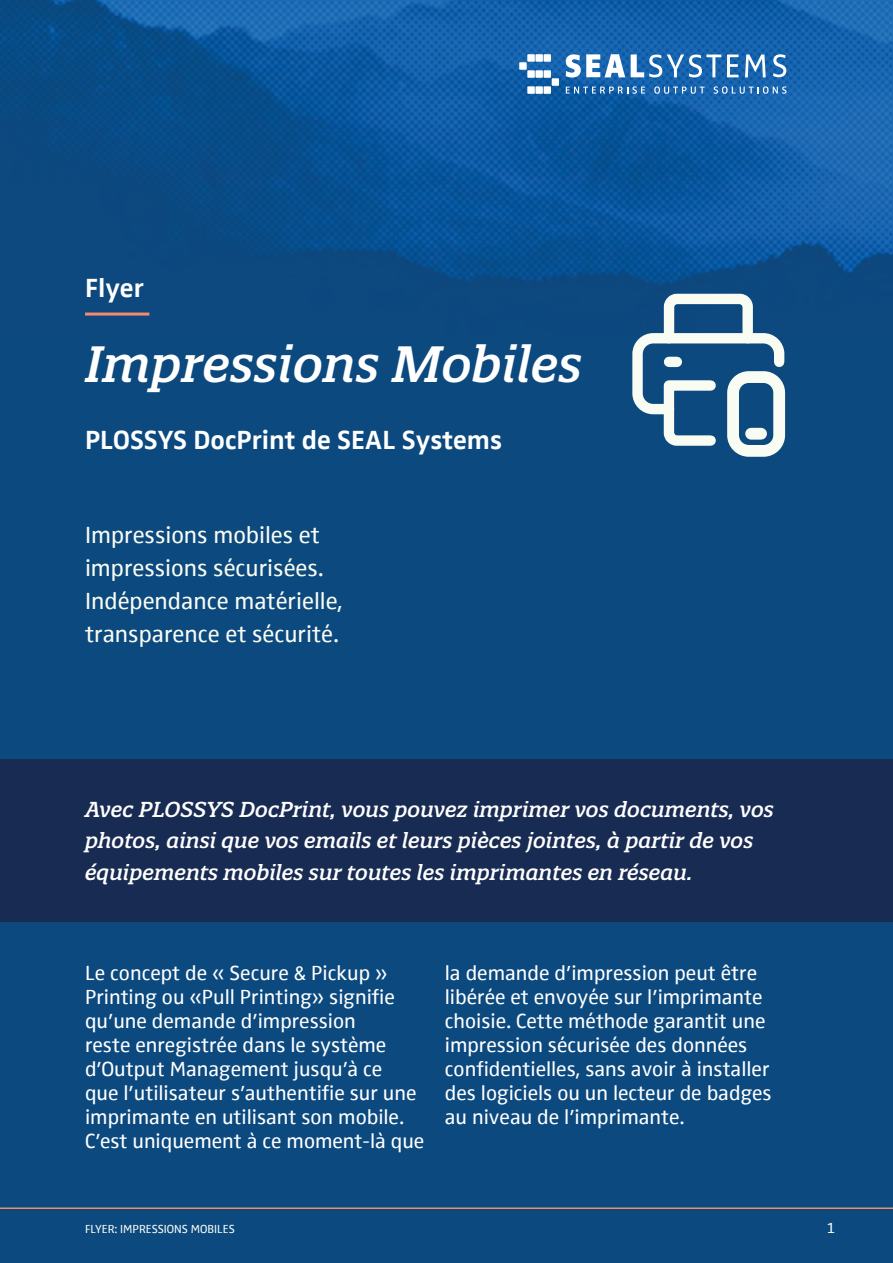
<style>
.page{position:relative;width:893px;height:1263px;background:#0b497f}
.page>*{position:absolute;margin:0;border:0;box-sizing:border-box;transform-origin:0 0}
.t1{font:italic 500 49.5px "Quatro Slab";color:#fff}
.t2{font:700 27px "Zwo Offc";color:#fff}
.t3{font:24px/33px "Zwo Offc";color:#f9fcf3}
.t4{font:21px/24px "Zwo Offc";color:#fff}
.t5{font:italic 500 21px/31.5px "Quatro Slab";color:#fff}
.t6{font:15px "Zwo Offc";color:#f9fcf3}
.t7{font:12px "Zwo Offc";color:#f9fcf3}
</style>
<div class="page">
<img style="left:0;top:0;width:893px;height:316px">
<svg style="left:519px;top:54px;width:40px;height:40px;background:#699ac8"></svg>
<svg style="left:566px;top:54px;width:59px;height:24px"></svg>
<svg style="left:631px;top:54px;width:135px;height:23px;background:#5c92c6"></svg>
<svg style="left:773px;top:54px;width:13px;height:23px"></svg>
<svg style="left:566px;top:86px;width:79px;height:8px"></svg>
<svg style="left:654px;top:86px;width:51px;height:8px"></svg>
<svg style="left:714px;top:86px;width:72px;height:8px"></svg>
<hr style="left:85px;top:313px;width:64px;height:3px;background:#f58b6d">
<div style="left:0;top:759px;width:893px;height:163px;background:#182b52"></div>
<svg style="left:627px;top:289px;width:162px;height:157px"></svg>
<div style="left:727px;top:371px;width:58px;height:86px;border:12px solid #f9fcf3;border-radius:16px"></div>
<div style="left:751px;top:428px;width:10px;height:12px;background:#f9fcf3"></div>
<hr style="left:0;top:1207px;width:893px;height:2px;background:#f58b6d">
<p class="t2" style="left:85px;top:273px;width:60px">Flyer</p>
<h1 class="t1" style="left:85px;top:333px;width:499px">Impressions Mobiles</h1>
<p class="t2" style="left:85px;top:424px;width:419px">PLOSSYS DocPrint de SEAL Systems</p>
<p class="t3" style="left:85px;top:519px;width:259px">Impressions mobiles et impressions sécurisées.<br>Indépendance matérielle, transparence et sécurité.</p>
<p class="t5" style="left:85px;top:793px;width:690px">Avec PLOSSYS DocPrint, vous pouvez imprimer vos documents, vos photos, ainsi que vos emails et leurs pièces jointes, à partir de vos équipements mobiles sur toutes les imprimantes en réseau.</p>
<p class="t4" style="left:85px;top:961px;width:341px">Le concept de « Secure &amp; Pickup » Printing ou «Pull Printing» signifie qu’une demande d’impression<br>reste enregistrée dans le système d’Output Management jusqu’à ce<br>que l’utilisateur s’authentifie sur une imprimante en utilisant son mobile.<br>C’est uniquement à ce moment-là que</p>
<p class="t4" style="left:445px;top:961px;width:328px">la demande d’impression peut être libérée et envoyée sur l’imprimante choisie. Cette méthode garantit une impression sécurisée des données confidentielles, sans avoir à installer des logiciels ou un lecteur de badges au niveau de l’imprimante.</p>
<p class="t7" style="left:85px;top:1222px;width:151px">FLYER: IMPRESSIONS MOBILES</p>
<p class="t6" style="left:827px;top:1219px;width:10px">1</p>
</div>
